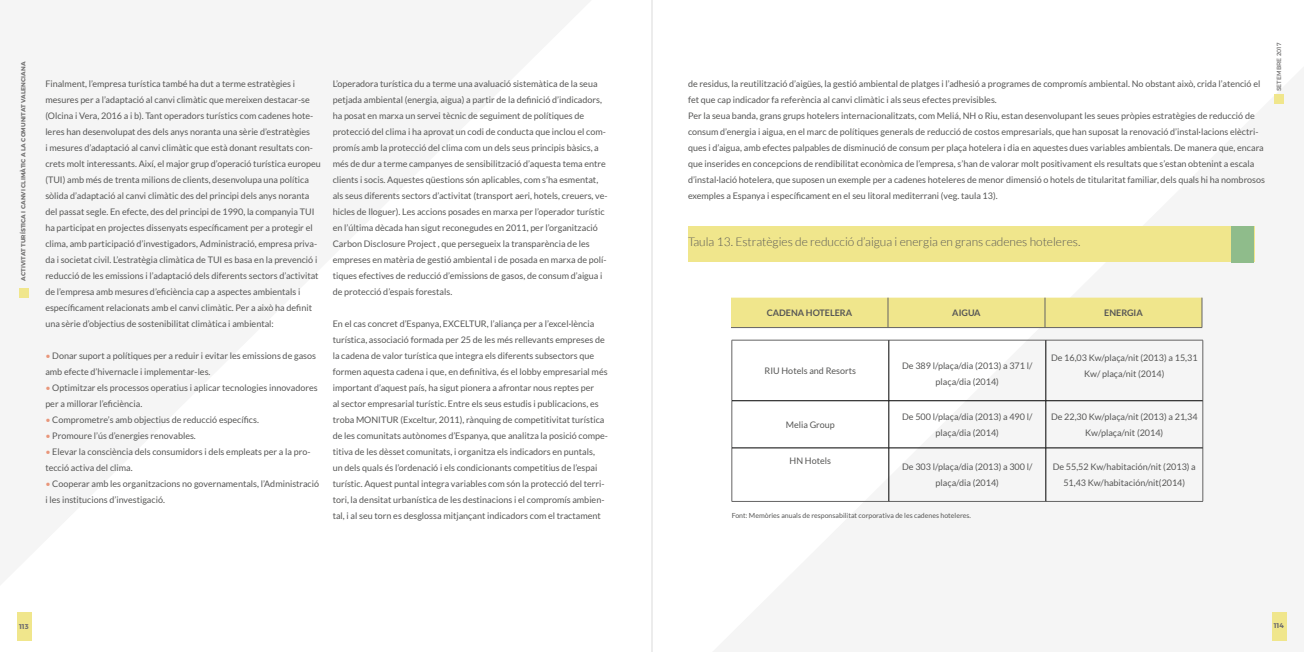
<style>
.page{position:relative;width:1304px;height:652px;background:#fff}
.page>*{position:absolute;margin:0;border:0;box-sizing:border-box;transform-origin:0 0}
.t1{font:300 12px "Lato";color:#575756}
.t2{font:9px/16px "Lato";color:#575756}
.t3{font:700 9px "Lato";color:#575756}
.t4{font:7px "Lato";color:#575756}
.t5{font:700 7px "Montserrat";color:#706f6f}
.t6{font:700 6px "Montserrat";letter-spacing:.01em;color:#706f6f}
.t7{font:6px "Montserrat";letter-spacing:.01em;color:#706f6f}
.s1{color:#e9967a}
</style>
<div class="page">
<svg style="left:731px;top:226px;width:556px;height:415px;fill:#f5f5f5"></svg>
<div style="left:1274px;top:94px;width:10px;height:10px;background:#f0e68c"></div>
<div style="left:1272px;top:612px;width:14px;height:29px;background:#f0e68c"></div>
<div style="left:19px;top:288px;width:10px;height:10px;background:#f0e68c"></div>
<div style="left:17px;top:612px;width:14px;height:29px;background:#f0e68c"></div>
<hr style="left:652px;top:0;width:1px;height:652px;background:#dadada">
<div style="left:688px;top:226px;width:566px;height:36px;background:#f0e68c"></div>
<div style="left:1231px;top:226px;width:23px;height:36px;background:#8fbc8b"></div>
<hr style="left:732px;top:340px;width:157px;height:1px;background:#646363">
<hr style="left:732px;top:340px;width:1px;height:61px;background:#646363">
<hr style="left:889px;top:340px;width:157px;height:1px;background:#646363">
<hr style="left:1046px;top:340px;width:157px;height:1px;background:#646363">
<hr style="left:1203px;top:340px;width:1px;height:61px;background:#646363">
<hr style="left:732px;top:401px;width:1px;height:47px;background:#646363">
<hr style="left:1203px;top:401px;width:1px;height:47px;background:#646363">
<hr style="left:732px;top:448px;width:1px;height:53px;background:#646363">
<hr style="left:1203px;top:448px;width:1px;height:53px;background:#646363">
<hr style="left:732px;top:501px;width:157px;height:1px;background:#646363">
<hr style="left:889px;top:501px;width:157px;height:1px;background:#646363">
<hr style="left:1046px;top:501px;width:157px;height:1px;background:#646363">
<hr style="left:889px;top:340px;width:1px;height:61px;background:#000">
<hr style="left:1046px;top:340px;width:1px;height:61px;background:#000">
<hr style="left:732px;top:401px;width:157px;height:1px;background:#000">
<hr style="left:889px;top:401px;width:157px;height:1px;background:#000">
<hr style="left:889px;top:401px;width:1px;height:47px;background:#000">
<hr style="left:1046px;top:401px;width:157px;height:1px;background:#000">
<hr style="left:1046px;top:401px;width:1px;height:47px;background:#000">
<hr style="left:732px;top:448px;width:157px;height:1px;background:#000">
<hr style="left:889px;top:448px;width:157px;height:1px;background:#000">
<hr style="left:889px;top:448px;width:1px;height:53px;background:#000">
<hr style="left:1046px;top:448px;width:157px;height:1px;background:#000">
<hr style="left:1046px;top:448px;width:1px;height:53px;background:#000">
<div style="left:731px;top:298px;width:472px;height:30px;background:#f0e68c"></div>
<hr style="left:731px;top:327px;width:157px;height:1px;background:#646363">
<hr style="left:888px;top:327px;width:157px;height:1px;background:#646363">
<hr style="left:1045px;top:327px;width:157px;height:1px;background:#646363">
<p class="t6" style="left:20px;top:281px;width:221px;rotate:-90deg">ACTIVITAT TURÍSTICA I CANVI CLIMÀTIC A LA COMUNITAT VALENCIANA</p>
<p class="t2" style="left:45px;top:75px;width:277px">Finalment, l’empresa turística també ha dut a terme estratègies i mesures per a l’adaptació al canvi climàtic que mereixen destacar-se (Olcina i Vera, 2016 a i b). Tant operadors turístics com cadenes hote&shy;leres han desenvolupat des dels anys noranta una sèrie d’estratègies<br>i mesures d’adaptació al canvi climàtic que està donant resultats con&shy;crets molt interessants. Així, el major grup d’operació turística europeu (TUI) amb més de trenta milions de clients, desenvolupa una política sòlida d’adaptació al canvi climàtic des del principi dels anys noranta del passat segle. En efecte, des del principi de 1990, la companyia TUI ha participat en projectes dissenyats específicament per a protegir el clima, amb participació d’investigadors, Administració, empresa priva&shy;da i societat civil. L’estratègia climàtica de TUI es basa en la prevenció i reducció de les emissions i l’adaptació dels diferents sectors d’activitat de l’empresa amb mesures d’eficiència cap a aspectes ambientals i específicament relacionats amb el canvi climàtic. Per a això ha definit una sèrie d’objectius de sostenibilitat climàtica i ambiental:</p>
<p class="t2" style="left:45px;top:347px;width:272px"><span class="s1">•</span> Donar suport a polítiques per a reduir i evitar les emissions de gasos amb efecte d’hivernacle i implementar-les.</p>
<p class="t2" style="left:45px;top:379px;width:274px"><span class="s1">•</span> Optimitzar els processos operatius i aplicar tecnologies innovadores per a millorar l’eficiència.</p>
<p class="t2" style="left:45px;top:411px;width:215px"><span class="s1">•</span> Comprometre’s amb objectius de reducció específics.</p>
<p class="t2" style="left:45px;top:427px;width:152px"><span class="s1">•</span> Promoure l’ús d’energies renovables.</p>
<p class="t2" style="left:45px;top:443px;width:267px"><span class="s1">•</span> Elevar la consciència dels consumidors i dels empleats per a la pro&shy;tecció activa del clima.</p>
<p class="t2" style="left:45px;top:475px;width:275px"><span class="s1">•</span> Cooperar amb les organitzacions no governamentals, l’Administració i les institucions d’investigació.</p>
<p class="t2" style="left:333px;top:75px;width:276px">L’operadora turística du a terme una avaluació sistemàtica de la seua petjada ambiental (energia, aigua) a partir de la definició d’indicadors, ha posat en marxa un servei tècnic de seguiment de polítiques de protecció del clima i ha aprovat un codi de conducta que inclou el com&shy;promís amb la protecció del clima com un dels seus principis bàsics, a més de dur a terme campanyes de sensibilització d’aquesta tema entre clients i socis. Aquestes qüestions són aplicables, com s’ha esmentat, als seus diferents sectors d’activitat (transport aeri, hotels, creuers, ve&shy;hicles de lloguer). Les accions posades en marxa per l’operador turístic en l’última dècada han sigut reconegudes en 2011, per l’organització Carbon Disclosure Project , que persegueix la transparència de les empreses en matèria de gestió ambiental i de posada en marxa de polí&shy;tiques efectives de reducció d’emissions de gasos, de consum d’aigua i de protecció d’espais forestals.</p>
<p class="t2" style="left:333px;top:315px;width:277px">En el cas concret d’Espanya, EXCELTUR, l’aliança per a l’excel·lència turística, associació formada per 25 de les més rellevants empreses de la cadena de valor turística que integra els diferents subsectors que formen aquesta cadena i que, en definitiva, és el lobby empresarial més important d’aquest país, ha sigut pionera a afrontar nous reptes per<br>al sector empresarial turístic. Entre els seus estudis i publicacions, es troba MONITUR (Exceltur, 2011), rànquing de competitivitat turística de les comunitats autònomes d’Espanya, que analitza la posició compe&shy;titiva de les dèsset comunitats, i organitza els indicadors en puntals,<br>un dels quals és l’ordenació i els condicionants competitius de l’espai turístic. Aquest puntal integra variables com són la protecció del terri&shy;tori, la densitat urbanística de les destinacions i el compromís ambien&shy;tal, i al seu torn es desglossa mitjançant indicadors com el tractament</p>
<p class="t2" style="left:688px;top:76px;width:579px">de residus, la reutilització d’aigües, la gestió ambiental de platges i l’adhesió a programes de compromís ambiental. No obstant això, crida l’atenció el fet que cap indicador fa referència al canvi climàtic i als seus efectes previsibles.<br>Per la seua banda, grans grups hotelers internacionalitzats, com Meliá, NH o Riu, estan desenvolupant les seues pròpies estratègies de reducció de consum d’energia i aigua, en el marc de polítiques generals de reducció de costos empresarials, que han suposat la renovació d’instal·lacions elèctri&shy;ques i d’aigua, amb efectes palpables de disminució de consum per plaça hotelera i dia en aquestes dues variables ambientals. De manera que, encara que inserides en concepcions de rendibilitat econòmica de l’empresa, s’han de valorar molt positivament els resultats que s’estan obtenint a escala d’instal·lació hotelera, que suposen un exemple per a cadenes hoteleres de menor dimensió o hotels de titularitat familiar, dels quals hi ha nombrosos exemples a Espanya i específicament en el seu litoral mediterrani (veg. taula 13).</p>
<h1 class="t1" style="left:688px;top:236px;width:394px">Taula 13. Estratègies de reducció d’aigua i energia en grans cadenes hoteleres.</h1>
<p class="t7" style="left:1275px;top:91px;width:50px;rotate:-90deg">Setembre 2017</p>
<p class="t3" style="left:767px;top:308px;width:87px">CADENA HOTELERA</p>
<p class="t3" style="left:952px;top:308px;width:30px">AIGUA</p>
<p class="t3" style="left:1104px;top:308px;width:40px">ENERGIA</p>
<p class="t2" style="left:765px;top:363px;width:93px">RIU Hotels and Resorts</p>
<p class="t2" style="left:902px;top:358px;width:132px;text-align:center">De 389 l/plaça/dia (2013) a 371 l/ plaça/dia (2014)</p>
<p class="t2" style="left:1051px;top:350px;width:148px;text-align:center">De 16,03 Kw/plaça/nit (2013) a 15,31<br>Kw/ plaça/nit (2014)</p>
<p class="t2" style="left:786px;top:417px;width:51px">Melia Group</p>
<p class="t2" style="left:902px;top:409px;width:132px;text-align:center">De 500 l/plaça/dia (2013) a 490 l/ plaça/dia (2014)</p>
<p class="t2" style="left:1051px;top:409px;width:148px;text-align:center">De 22,30 Kw/plaça/nit (2013) a 21,34<br>Kw/plaça/nit (2014)</p>
<p class="t2" style="left:790px;top:452px;width:43px">HN Hotels</p>
<p class="t2" style="left:902px;top:459px;width:132px;text-align:center">De 303 l/plaça/dia (2013) a 300 l/ plaça/dia (2014)</p>
<p class="t2" style="left:1053px;top:459px;width:145px;text-align:center">De 55,52 Kw/habitación/nit (2013) a<br>51,43 Kw/habitación/nit(2014)</p>
<p class="t4" style="left:732px;top:512px;width:241px">Font: Memòries anuals de responsabilitat corporativa de les cadenes hoteleres.</p>
<p class="t5" style="left:19px;top:622px;width:11px">113</p>
<p class="t5" style="left:1274px;top:621px;width:12px">114</p>
</div>
